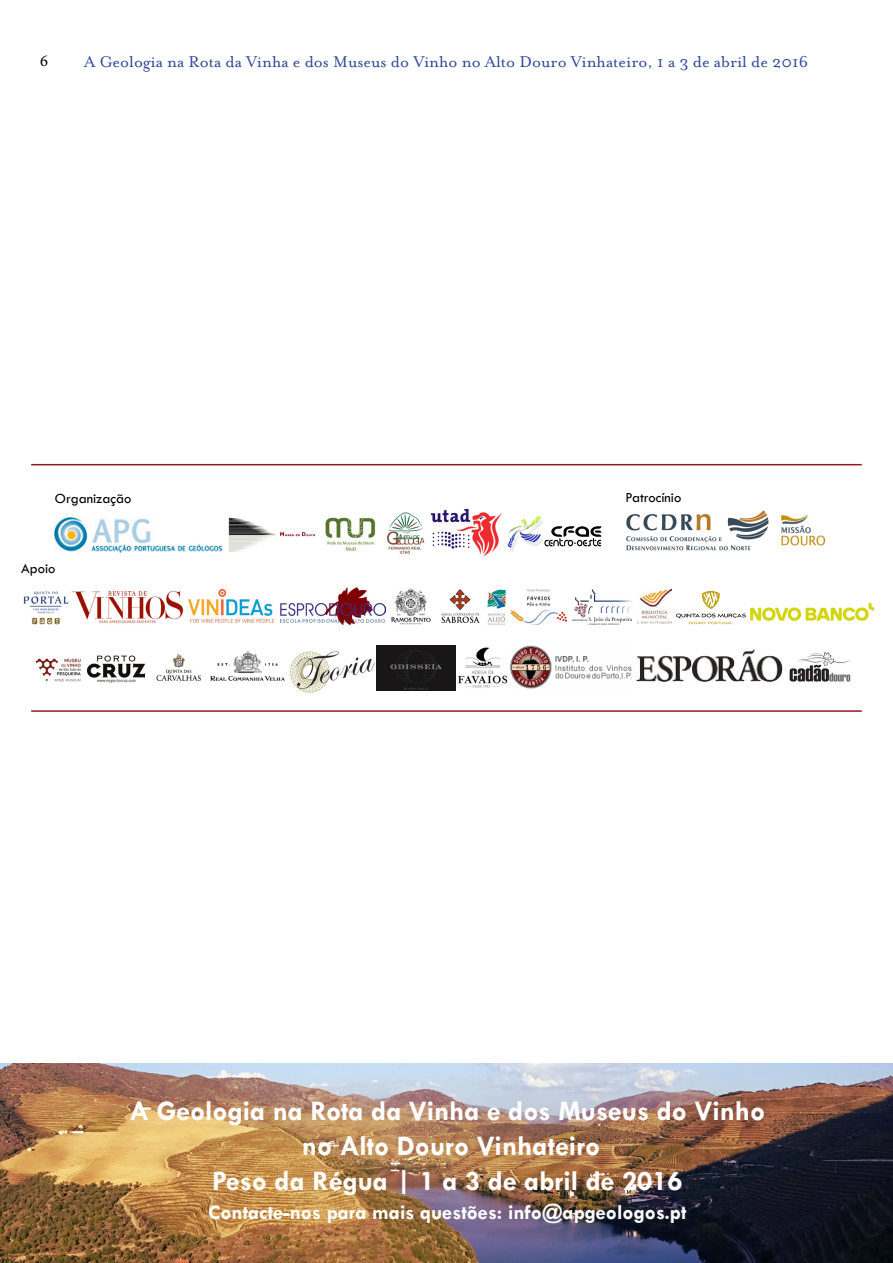
<style>
.page{position:relative;width:893px;height:1263px;background:#fff}
.page>*{position:absolute;margin:0;border:0;box-sizing:border-box;transform-origin:0 0}
.t1{font:700 28.5px/35px "Tw Cen";color:#fff;text-align:center}
.t2{font:700 21px "Tw Cen";color:#fff}
.t3{font:18px "Mrs Eaves OT";color:#2d4697}
.t4{font:16.5px "Minion Pro";color:#000}
.t5{font:14.55px "Tw Cen";color:#000}
</style>
<div class="page">
<img style="left:750px;top:602px;width:125px;height:19px">
<img style="left:86px;top:655px;width:60px;height:28px">
<img style="left:0;top:1063px;width:893px;height:200px">
<img style="left:55px;top:517px;width:167px;height:35px">
<img style="left:229px;top:517px;width:86px;height:35px">
<img style="left:325px;top:517px;width:51px;height:34px">
<img style="left:387px;top:512px;width:38px;height:42px">
<img style="left:432px;top:510px;width:70px;height:46px">
<img style="left:781px;top:514px;width:45px;height:32px">
<img style="left:626px;top:510px;width:143px;height:41px">
<img style="left:23px;top:591px;width:46px;height:33px">
<img style="left:72px;top:588px;width:203px;height:36px">
<img style="left:281px;top:587px;width:104px;height:37px">
<img style="left:391px;top:588px;width:40px;height:37px">
<img style="left:441px;top:589px;width:39px;height:34px">
<img style="left:487px;top:589px;width:24px;height:36px">
<img style="left:511px;top:589px;width:56px;height:35px">
<img style="left:637px;top:589px;width:34px;height:34px">
<img style="left:35px;top:658px;width:46px;height:24px">
<img style="left:573px;top:589px;width:59px;height:35px">
<img style="left:156px;top:654px;width:45px;height:27px">
<img style="left:210px;top:651px;width:75px;height:30px">
<img style="left:290px;top:651px;width:85px;height:41px">
<img style="left:377px;top:645px;width:131px;height:45px">
<img style="left:510px;top:646px;width:122px;height:43px">
<svg style="left:676px;top:591px;width:70px;height:33px"></svg>
<img style="left:636px;top:649px;width:147px;height:33px">
<img style="left:507px;top:516px;width:95px;height:36px">
<hr style="left:31px;top:464px;width:831px;height:1px;background:#941829">
<hr style="left:31px;top:710px;width:831px;height:2px;background:#941829">
<img style="left:789px;top:652px;width:62px;height:30px">
<p class="t4" style="left:40px;top:50px;width:9px">6</p>
<p class="t3" style="left:84px;top:51px;width:725px">A Geologia na Rota da Vinha e dos Museus do Vinho no Alto Douro Vinhateiro, 1 a 3 de abril de 2016</p>
<p class="t5" style="left:55px;top:489px;width:78px">Organização</p>
<p class="t5" style="left:626px;top:488px;width:57px">Patrocínio</p>
<p class="t5" style="left:21px;top:559px;width:36px">Apoio</p>
<p class="t1" style="left:130px;top:1093px;width:637px">A Geologia na Rota da Vinha e dos Museus do Vinho no Alto Douro Vinhateiro<br>Peso da Régua | 1 a 3 de abril de 2016</p>
<p class="t2" style="left:208px;top:1199px;width:480px">Contacte-nos para mais questões: info@apgeologos.pt</p>
</div>
